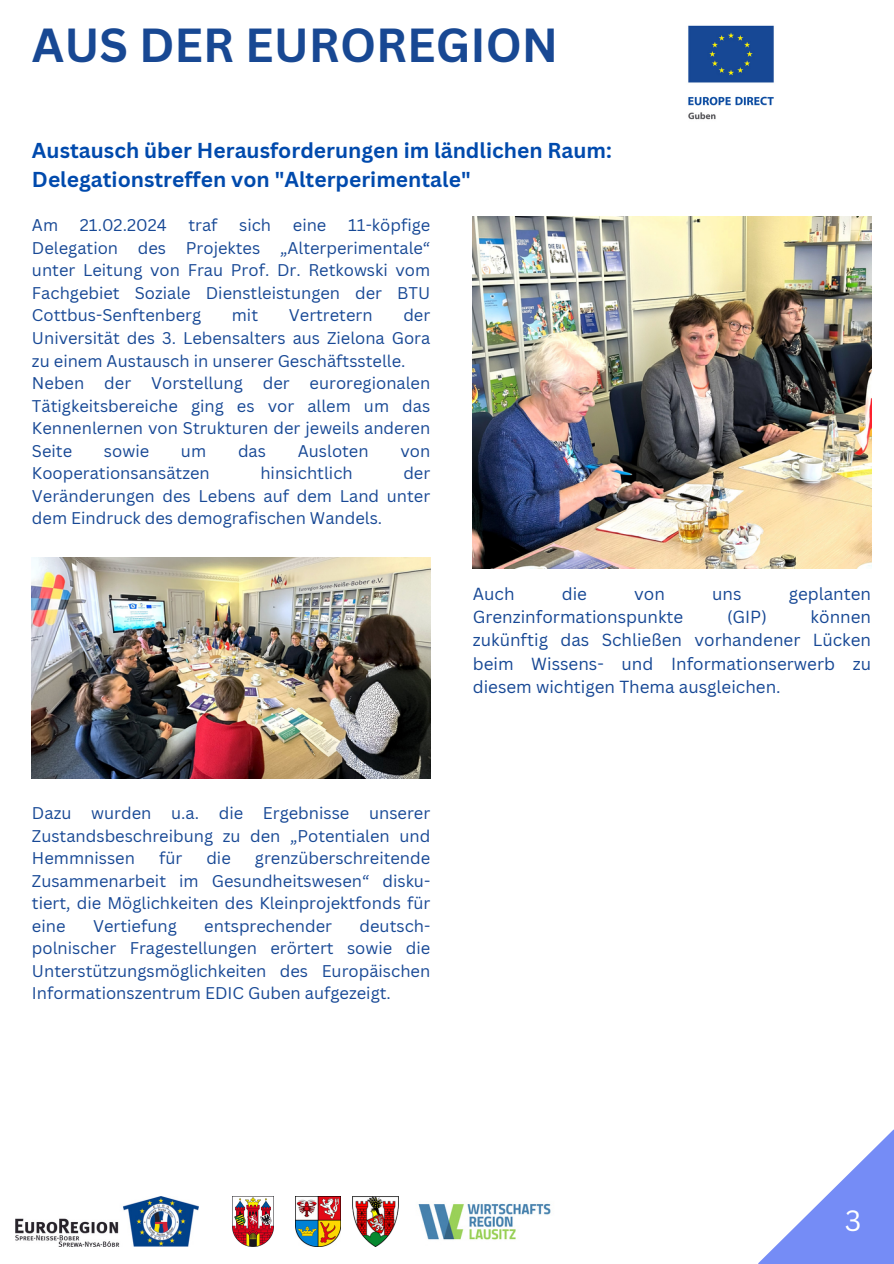
<style>
.page{position:relative;width:894px;height:1264px;background:#fff}
.page>*{position:absolute;margin:0;border:0;box-sizing:border-box;transform-origin:0 0}
.t1{font:700 46.5px "Canva Sans";color:#184893}
.t2{font:28.5px "Canva Sans";color:#fff}
.t3{font:700 21px/29.2px "Canva Sans";color:#004aad}
.t4{font:16.95px/23.2px "Canva Sans";color:#174895;text-align:justify}
.t5{font:16.5px/22.5px "Canva Sans";color:#174895;text-align:justify}
</style>
<div class="page">
<svg style="left:758px;top:1130px;width:135px;height:133px"></svg>
<img style="left:688px;top:25px;width:86px;height:95px">
<img style="left:15px;top:1196px;width:184px;height:50px">
<img style="left:233px;top:1196px;width:40px;height:50px">
<img style="left:295px;top:1196px;width:45px;height:50px">
<img style="left:352px;top:1196px;width:47px;height:50px">
<img style="left:418px;top:1203px;width:133px;height:37px">
<img style="left:32px;top:557px;width:398px;height:222px">
<img style="left:472px;top:216px;width:399px;height:352px">
<p class="t1" style="left:32px;top:12px;width:527px">AUS DER EUROREGION</p>
<p class="t3" style="left:32px;top:135px;width:581px">Austausch über Herausforderungen im ländlichen Raum:<br>Delegationstreffen von "Alterperimentale"</p>
<p class="t5" style="left:32px;top:214px;width:28px">Am</p>
<p class="t5" style="left:80px;top:214px;width:88px">21.02.2024</p>
<p class="t5" style="left:188px;top:214px;width:31px">traf</p>
<p class="t5" style="left:239px;top:214px;width:33px">sich</p>
<p class="t5" style="left:293px;top:214px;width:35px">eine</p>
<p class="t5" style="left:32px;top:214px;width:400px;text-indent:316px">11-köpfige Delegation des Projektes „Alterperimentale“ unter Leitung von Frau Prof. Dr. Retkowski vom Fachgebiet Soziale Dienstleistungen der BTU Cottbus-Senftenberg</p>
<p class="t5" style="left:32px;top:304px;width:400px;text-indent:371px">der Universität des 3. Lebensalters aus Zielona Gora zu einem Austausch in unserer Geschäftsstelle.</p>
<p class="t5" style="left:32px;top:371px;width:400px">Neben der Vorstellung der euroregionalen Tätigkeitsbereiche ging es vor allem um das Kennenlernen von Strukturen der jeweils anderen Seite</p>
<p class="t5" style="left:232px;top:304px;width:28px">mit</p>
<p class="t5" style="left:289px;top:304px;width:85px">Vertretern</p>
<p class="t5" style="left:104px;top:439px;width:47px">sowie</p>
<p class="t5" style="left:181px;top:439px;width:27px">um</p>
<p class="t5" style="left:238px;top:439px;width:30px">das</p>
<p class="t5" style="left:298px;top:439px;width:72px">Ausloten</p>
<p class="t5" style="left:400px;top:439px;width:31px">von</p>
<p class="t5" style="left:32px;top:461px;width:179px">Kooperationsansätzen</p>
<p class="t5" style="left:260px;top:461px;width:94px">hinsichtlich</p>
<p class="t5" style="left:32px;top:461px;width:399px;text-indent:371px">der Veränderungen des Lebens auf dem Land unter dem Eindruck des demografischen Wandels.</p>
<p class="t4" style="left:472px;top:581px;width:43px">Auch</p>
<p class="t4" style="left:561px;top:581px;width:27px">die</p>
<p class="t4" style="left:634px;top:581px;width:32px">von</p>
<p class="t4" style="left:712px;top:581px;width:31px">uns</p>
<p class="t4" style="left:788px;top:581px;width:84px">geplanten</p>
<p class="t4" style="left:472px;top:605px;width:212px">Grenzinformationspunkte</p>
<p class="t4" style="left:726px;top:605px;width:41px">(GIP)</p>
<p class="t4" style="left:472px;top:605px;width:400px;text-indent:338px">können zukünftig das Schließen vorhandener Lücken beim Wissens- und Informationserwerb zu diesem wichtigen Thema ausgleichen.</p>
<p class="t5" style="left:32px;top:801px;width:400px">Dazu wurden u.a. die Ergebnisse unserer Zustandsbeschreibung zu den „Potentialen und Hemmnissen</p>
<p class="t5" style="left:159px;top:846px;width:25px">für</p>
<p class="t5" style="left:206px;top:846px;width:26px">die</p>
<p class="t5" style="left:32px;top:846px;width:399px;text-indent:223px">grenzüberschreitende Zusammenarbeit im Gesundheitswesen“ disku&shy;tiert, die Möglichkeiten des Kleinprojektfonds für eine</p>
<p class="t5" style="left:93px;top:914px;width:85px">Vertiefung</p>
<p class="t5" style="left:204px;top:914px;width:129px">entsprechender</p>
<p class="t5" style="left:32px;top:914px;width:400px;text-indent:327px">deutsch&shy;polnischer Fragestellungen erörtert sowie die Unterstützungsmöglichkeiten des Europäischen Informationszentrum EDIC Guben aufgezeigt.</p>
<p class="t2" style="left:844px;top:1200px;width:18px">3</p>
</div>
